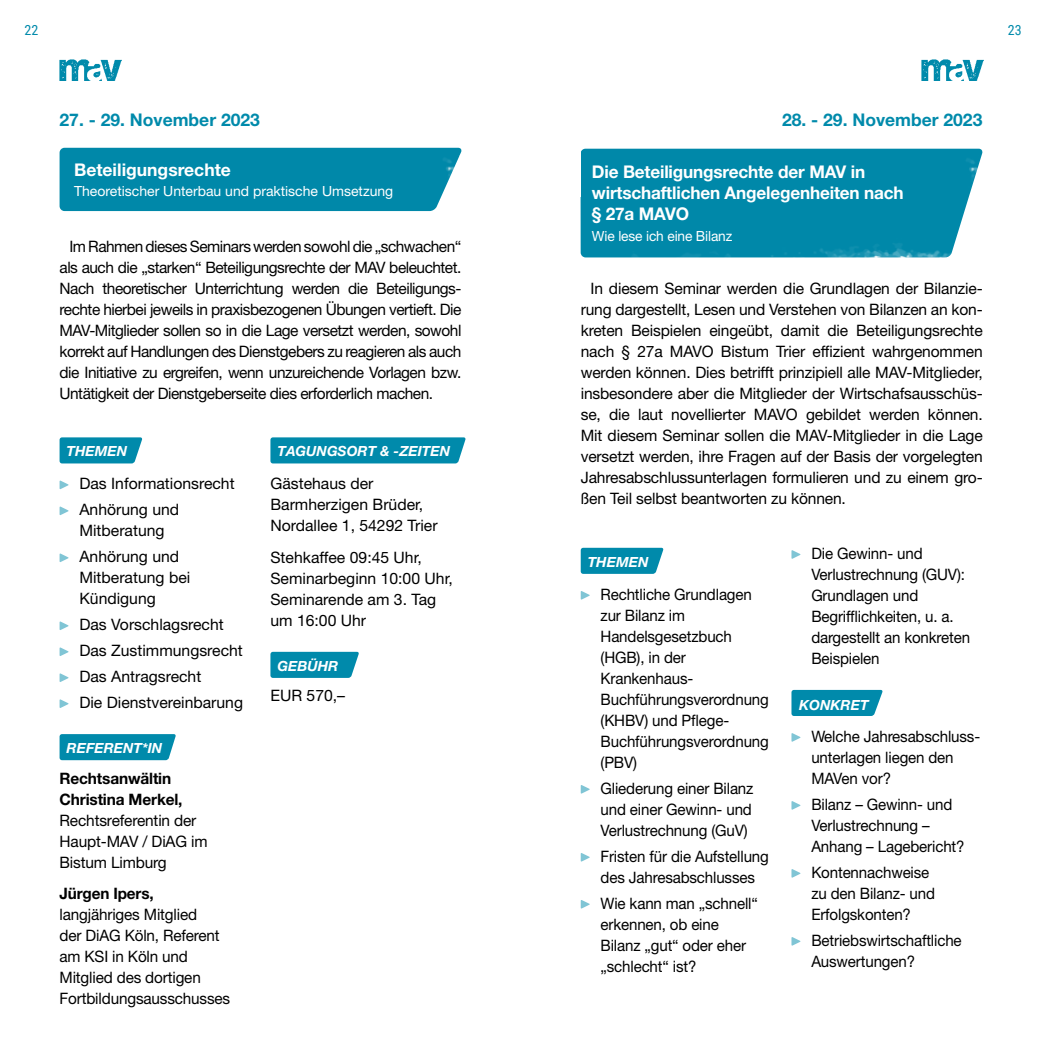
<style>
.page{position:relative;width:1042px;height:1042px;background:#fff}
.page>*{position:absolute;margin:0;border:0;box-sizing:border-box;transform-origin:0 0}
.t1{font:700 17.5px/21px "Helvetica Neue LT Std";letter-spacing:-.01em;color:#fff}
.t2{font:700 17.5px "Helvetica Neue LT Std";color:#008aab}
.t3{font:15.75px/21px "Helvetica Neue LT Std";letter-spacing:-.01em;color:#000}
.t4{font:15.75px/21px "Helvetica Neue LT Std";letter-spacing:-.01em;color:#000;scale:.96 1}
.t5{font:700 15.75px/21px "Helvetica Neue LT Std";letter-spacing:-.01em;color:#000}
.t6{font:14px "Helvetica Neue LT Std";color:#fff}
.t7{font:italic 700 14px "Helvetica Neue CE";color:#fff}
.t8{font:14px "Roboto Condensed";color:#008aab}
</style>
<div class="page">
<div style="left:580px;top:149px;width:403px;height:108px;background:#0088a9"></div>
<svg style="left:581px;top:548px;width:82px;height:26px"></svg>
<div style="left:588px;top:555px;width:60px;height:11px;background:#008aab"></div>
<svg style="left:581px;top:591px;width:9px;height:9px"></svg>
<svg style="left:581px;top:785px;width:9px;height:9px"></svg>
<svg style="left:581px;top:853px;width:9px;height:9px"></svg>
<svg style="left:581px;top:900px;width:9px;height:8px"></svg>
<svg style="left:791px;top:550px;width:9px;height:9px"></svg>
<svg style="left:791px;top:690px;width:92px;height:26px;background:#1694b2"></svg>
<div style="left:799px;top:698px;width:69px;height:12px;background:#008aab"></div>
<svg style="left:791px;top:733px;width:9px;height:9px"></svg>
<svg style="left:791px;top:801px;width:9px;height:9px"></svg>
<svg style="left:791px;top:869px;width:9px;height:9px"></svg>
<svg style="left:791px;top:937px;width:9px;height:9px"></svg>
<svg style="left:60px;top:437px;width:82px;height:26px"></svg>
<div style="left:67px;top:445px;width:60px;height:11px;background:#008aab"></div>
<svg style="left:60px;top:480px;width:9px;height:9px"></svg>
<svg style="left:60px;top:506px;width:9px;height:9px"></svg>
<svg style="left:60px;top:553px;width:9px;height:9px"></svg>
<svg style="left:60px;top:621px;width:9px;height:9px"></svg>
<svg style="left:60px;top:647px;width:9px;height:9px"></svg>
<svg style="left:60px;top:673px;width:9px;height:9px"></svg>
<svg style="left:60px;top:699px;width:9px;height:9px"></svg>
<svg style="left:60px;top:734px;width:116px;height:26px;background:#0e90af"></svg>
<div style="left:67px;top:742px;width:95px;height:11px;background:#008aab"></div>
<svg style="left:270px;top:437px;width:196px;height:26px;background:#0f91b0"></svg>
<div style="left:277px;top:445px;width:173px;height:11px;background:#008aab"></div>
<svg style="left:270px;top:652px;width:89px;height:26px;background:#1493b1"></svg>
<div style="left:277px;top:659px;width:61px;height:12px;background:#008aab"></div>
<div style="left:60px;top:148px;width:402px;height:63px;background:#0088a9"></div>
<img style="left:921px;top:60px;width:62px;height:20px">
<img style="left:59px;top:60px;width:62px;height:20px">
<p class="t8" style="left:25px;top:21px;width:15px">22</p>
<p class="t8" style="left:1008px;top:21px;width:15px">23</p>
<p class="t2" style="left:60px;top:109px;width:202px">27. - 29. November 2023</p>
<p class="t1" style="left:74px;top:159px;width:158px">Beteiligungsrechte</p>
<p class="t6" style="left:74px;top:183px;width:321px">Theoretischer Unterbau und praktische Umsetzung</p>
<p class="t3" style="left:60px;top:236px;width:403px;text-align:justify;text-indent:10px">Im Rahmen dieses Seminars werden sowohl die „schwachen“ als auch die „starken“ Beteiligungsrechte der MAV beleuchtet.<br>Nach theoretischer Unterrichtung werden die Beteiligungs&shy;rechte hierbei jeweils in praxisbezogenen Übungen vertieft. Die MAV-Mitglieder sollen so in die Lage versetzt werden, sowohl korrekt auf Handlungen des Dienstgebers zu reagieren als auch die Initiative zu ergreifen, wenn unzureichende Vorlagen bzw.<br>Untätigkeit der Dienstgeberseite dies erforderlich machen.</p>
<p class="t7" style="left:67px;top:442px;width:62px">THEMEN</p>
<p class="t3" style="left:79px;top:471px;width:157px;line-height:25.9px">Das Informationsrecht<br>Anhörung und</p>
<p class="t3" style="left:79px;top:518px;width:101px;line-height:25.9px">Mitberatung<br>Anhörung und</p>
<p class="t3" style="left:79px;top:567px;width:112px">Mitberatung bei<br>Kündigung</p>
<p class="t3" style="left:79px;top:611px;width:165px;line-height:25.9px">Das Vorschlagsrecht<br>Das Zustimmungsrecht<br>Das Antragsrecht<br>Die Dienstvereinbarung</p>
<p class="t7" style="left:67px;top:739px;width:97px">REFERENT*IN</p>
<p class="t5" style="left:60px;top:767px;width:124px">Rechtsanwältin<br>Christina Merkel,</p>
<p class="t3" style="left:60px;top:809px;width:150px">Rechtsreferentin der<br>Haupt-MAV / DiAG im<br>Bistum Limburg</p>
<p class="t5" style="left:60px;top:882px;width:96px">Jürgen Ipers,</p>
<p class="t3" style="left:60px;top:903px;width:172px">langjähriges Mitglied<br>der DiAG Köln, Referent am KSI in Köln und<br>Mitglied des dortigen<br>Fortbildungsausschusses</p>
<p class="t7" style="left:277px;top:442px;width:174px">TAGUNGSORT &amp; -ZEITEN</p>
<p class="t3" style="left:270px;top:473px;width:169px">Gästehaus der<br>Barmherzigen Brüder,<br>Nordallee 1, 54292 Trier</p>
<p class="t3" style="left:270px;top:546px;width:184px">Stehkaffee 09:45 Uhr,<br>Seminarbeginn 10:00 Uhr,<br>Seminarende am 3. Tag um 16:00 Uhr</p>
<p class="t7" style="left:277px;top:657px;width:62px">GEBÜHR</p>
<p class="t3" style="left:270px;top:685px;width:76px">EUR 570,–</p>
<p class="t2" style="left:782px;top:109px;width:202px">28. - 29. November 2023</p>
<p class="t1" style="left:592px;top:161px;width:313px">Die Beteiligungsrechte der MAV in wirtschaftlichen Angelegenheiten nach § 27a MAVO</p>
<p class="t6" style="left:592px;top:228px;width:142px">Wie lese ich eine Bilanz</p>
<p class="t3" style="left:581px;top:278px;width:403px;text-align:justify;text-indent:10px">In diesem Seminar werden die Grundlagen der Bilanzie&shy;rung dargestellt, Lesen und Verstehen von Bilanzen an kon&shy;kreten Beispielen eingeübt, damit die Beteiligungsrechte nach § 27a MAVO Bistum Trier effizient wahrgenommen werden können. Dies betrifft prinzipiell alle MAV-Mitglieder, insbesondere aber die Mitglieder der Wirtschafsausschüs&shy;se, die laut novellierter MAVO gebildet werden können.<br>Mit diesem Seminar sollen die MAV-Mitglieder in die Lage versetzt werden, ihre Fragen auf der Basis der vorgelegten Jahresabschlussunterlagen formulieren und zu einem gro&shy;ßen Teil selbst beantworten zu können.</p>
<p class="t7" style="left:588px;top:553px;width:62px">THEMEN</p>
<p class="t4" style="left:600px;top:583px;width:177px">Rechtliche Grundlagen zur Bilanz im<br>Handelsgesetzbuch (HGB), in der<br>Krankenhaus-<br>Buchführungsverordnung (KHBV) und Pflege-<br>Buchführungsverordnung (PBV)</p>
<p class="t4" style="left:600px;top:777px;width:161px;text-align:justify">Gliederung einer Bilanz und einer Gewinn- und Verlustrechnung (GuV)</p>
<p class="t4" style="left:600px;top:845px;width:177px">Fristen für die Aufstellung des Jahresabschlusses</p>
<p class="t4" style="left:600px;top:892px;width:165px">Wie kann man „schnell“ erkennen, ob eine<br>Bilanz „gut“ oder eher „schlecht“ ist?</p>
<p class="t4" style="left:811px;top:543px;width:167px">Die Gewinn- und<br>Verlustrechnung (GUV):<br>Grundlagen und<br>Begrifflichkeiten, u. a. dargestellt an konkreten<br>Beispielen</p>
<p class="t7" style="left:799px;top:696px;width:71px">KONKRET</p>
<p class="t4" style="left:811px;top:725px;width:177px">Welche Jahresabschluss&shy;unterlagen liegen den<br>MAVen vor?</p>
<p class="t4" style="left:811px;top:793px;width:161px">Bilanz – Gewinn- und<br>Verlustrechnung –<br>Anhang – Lagebericht?</p>
<p class="t4" style="left:811px;top:861px;width:130px">Kontennachweise zu den Bilanz- und<br>Erfolgskonten?</p>
<p class="t4" style="left:811px;top:929px;width:158px">Betriebswirtschaftliche<br>Auswertungen?</p>
</div>
